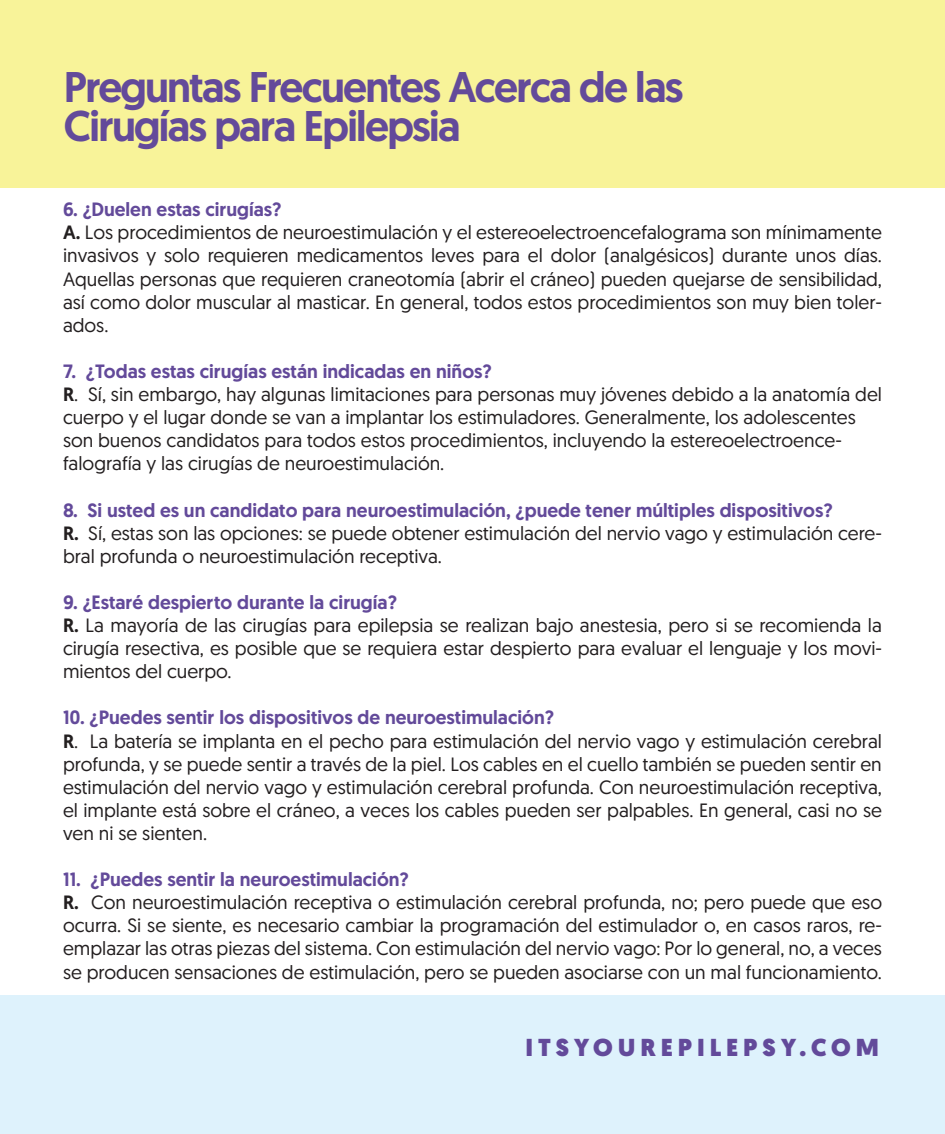
<style>
.page{position:relative;width:945px;height:1134px;background:#fff}
.page>*{position:absolute;margin:0;border:0;box-sizing:border-box;transform-origin:0 0}
.t1{font:500 42.88px "Geomanist";letter-spacing:-.04em;color:#634a9a}
.Page_Title_Header{font:900 24.5px "Geomanist";letter-spacing:.2em;color:#634a9a}
.t2{font:19.25px/23.1px "Geomanist";color:#231f20;text-align:justify}
.t3{font:500 19.25px "Geomanist";color:#634a9a}
.s1{font-weight:500}
</style>
<div class="page">
<div style="left:0;top:995px;width:945px;height:139px;background:#def2fc"></div>
<div style="left:0;top:0;width:945px;height:188px;background:#f8f399"></div>
<p class="t1" style="left:64px;top:59px;width:621px">Preguntas Frecuentes Acerca de las</p>
<p class="t1" style="left:64px;top:97px;width:398px">Cirugías para Epilepsia</p>
<p class="t3" style="left:63px;top:197px;width:220px">6. ¿Duelen estas cirugías?</p>
<p class="t2" style="left:63px;top:220px;width:821px"><span class="s1">A.</span> Los procedimientos de neuroestimulación y el estereoelectroencefalograma son mínimamente invasivos y solo requieren medicamentos leves para el dolor (analgésicos) durante unos días.<br>Aquellas personas que requieren craneotomía (abrir el cráneo) pueden quejarse de sensibilidad, así como dolor muscular al masticar. En general, todos estos procedimientos son muy bien toler&shy;ados.</p>
<p class="t3" style="left:63px;top:358px;width:430px">7. ¿Todas estas cirugías están indicadas en niños?</p>
<p class="t2" style="left:63px;top:382px;width:821px;text-align:left"><span class="s1">R</span>. Sí, sin embargo, hay algunas limitaciones para personas muy jóvenes debido a la anatomía del cuerpo y el lugar donde se van a implantar los estimuladores. Generalmente, los adolescentes son buenos candidatos para todos estos procedimientos, incluyendo la estereoelectroence&shy;falografía y las cirugías de neuroestimulación.</p>
<p class="t3" style="left:63px;top:497px;width:771px">8. Si usted es un candidato para neuroestimulación, ¿puede tener múltiples dispositivos?</p>
<p class="t2" style="left:63px;top:521px;width:820px"><span class="s1">R.</span> Sí, estas son las opciones: se puede obtener estimulación del nervio vago y estimulación cere&shy;bral profunda o neuroestimulación receptiva.</p>
<p class="t3" style="left:63px;top:589px;width:335px">9. ¿Estaré despierto durante la cirugía?</p>
<p class="t2" style="left:63px;top:613px;width:820px"><span class="s1">R.</span> La mayoría de las cirugías para epilepsia se realizan bajo anestesia, pero si se recomienda la cirugía resectiva, es posible que se requiera estar despierto para evaluar el lenguaje y los movi&shy;mientos del cuerpo.</p>
<p class="t3" style="left:63px;top:705px;width:493px">10. ¿Puedes sentir los dispositivos de neuroestimulación?</p>
<p class="t2" style="left:63px;top:729px;width:821px"><span class="s1">R</span>. La batería se implanta en el pecho para estimulación del nervio vago y estimulación cerebral profunda, y se puede sentir a través de la piel. Los cables en el cuello también se pueden sentir en estimulación del nervio vago y estimulación cerebral profunda. Con neuroestimulación receptiva, el implante está sobre el cráneo, a veces los cables pueden ser palpables. En general, casi no se ven ni se sienten.</p>
<p class="t3" style="left:63px;top:867px;width:347px">11. ¿Puedes sentir la neuroestimulación?</p>
<p class="t2" style="left:63px;top:890px;width:821px"><span class="s1">R.</span> Con neuroestimulación receptiva o estimulación cerebral profunda, no; pero puede que eso ocurra. Si se siente, es necesario cambiar la programación del estimulador o, en casos raros, re&shy;emplazar las otras piezas del sistema. Con estimulación del nervio vago: Por lo general, no, a veces se producen sensaciones de estimulación, pero se pueden asociarse con un mal funcionamiento.</p>
<p class="Page_Title_Header" style="left:525px;top:1030px;width:355px">ITSYOUREPILEPSY.COM</p>
</div>
